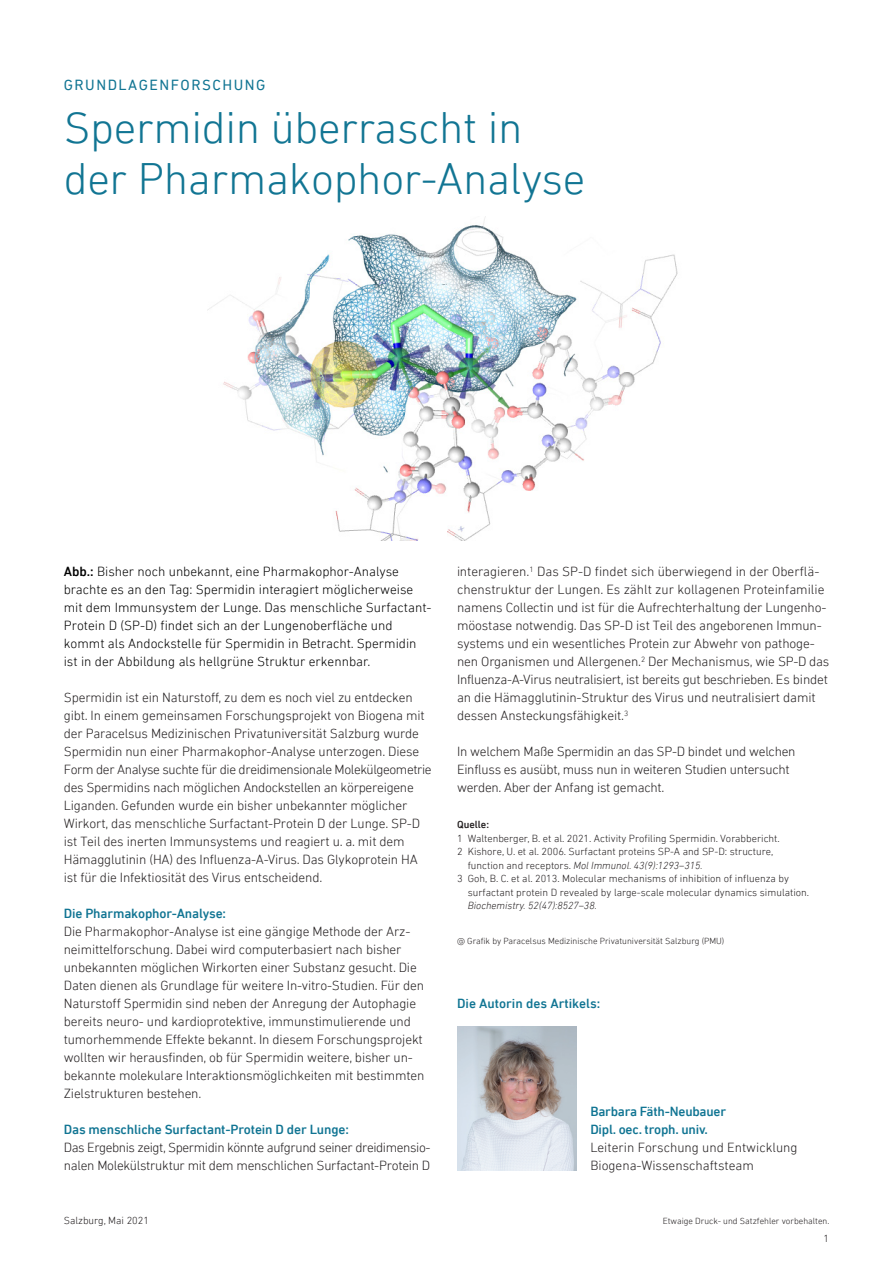
<style>
.page{position:relative;width:893px;height:1263px;background:#fff}
.page>*{position:absolute;margin:0;border:0;box-sizing:border-box;transform-origin:0 0}
.t1{font:300 45px/51px "DIN Next LT Pro";letter-spacing:-.005em;color:#117593}
.t2{font:15px "DIN Next LT Pro";letter-spacing:.1em;color:#117593}
.t3{font:300 13.5px/18px "DIN Next LT Pro";letter-spacing:-.01em;color:#231f20}
.t4{font:300 13.5px/18px "DIN Next LT Pro";color:#000}
.t5{font:500 13.5px "DIN Next LT Pro";letter-spacing:-.01em;color:#117593}
.t6{font:300 13.5px/18px "DIN Next LT Pro";letter-spacing:-.03em;color:#231f20}
.FT{font:300 10.5px/13.5px "DIN Next LT Pro";color:#231f20}
.FT-2{font:500 10.5px "DIN Next LT Pro";color:#231f20}
.t7{font:300 9px "DIN Next LT Pro";color:#231f20}
.s1{font-weight:500}
.s2{font-style:italic}
</style>
<div class="page">
<img style="left:457px;top:1026px;width:119px;height:144px">
<img style="left:207px;top:216px;width:471px;height:324px">
<p class="t2" style="left:64px;top:76px;width:203px">GRUNDLAGENFORSCHUNG</p>
<p class="t1" style="left:64px;top:101px;width:523px">Spermidin überrascht in der Pharmakophor-Analyse</p>
<p class="t4" style="left:64px;top:562px;width:369px"><span class="s1">Abb.:</span> Bisher noch unbekannt, eine Pharmakophor-Analyse brachte es an den Tag: Spermidin interagiert möglicherweise mit dem Immunsystem der Lunge. Das menschliche Surfactant-Protein D (SP-D) findet sich an der Lungenoberfläche und kommt als Andockstelle für Spermidin in Betracht. Spermidin ist in der Abbildung als hellgrüne Struktur erkennbar.</p>
<p class="t3" style="left:64px;top:688px;width:369px">Spermidin ist ein Naturstoff, zu dem es noch viel zu entdecken gibt. In einem gemeinsamen Forschungsprojekt von Biogena mit der Paracelsus Medizinischen Privatuniversität Salzburg wurde Spermidin nun einer Pharmakophor-Analyse unterzogen. Diese Form der Analyse suchte für die dreidimensionale Molekülgeometrie des Spermidins nach möglichen Andockstellen an körpereigene Liganden. Gefunden wurde ein bisher unbekannter möglicher Wirkort, das menschliche Surfactant-Protein D der Lunge. SP-D ist Teil des inerten Immunsystems und reagiert u. a. mit dem Hämagglutinin (HA) des Influenza-A-Virus. Das Glykoprotein HA ist für die Infektiosität des Virus entscheidend.</p>
<p class="t5" style="left:64px;top:906px;width:164px">Die Pharmakophor-Analyse:</p>
<p class="t3" style="left:64px;top:922px;width:362px">Die Pharmakophor-Analyse ist eine gängige Methode der Arz&shy;neimittelforschung. Dabei wird computerbasiert nach bisher unbekannten möglichen Wirkorten einer Substanz gesucht. Die Daten dienen als Grundlage für weitere In-vitro-Studien. Für den Naturstoff Spermidin sind neben der Anregung der Autophagie bereits neuro- und kardioprotektive, immunstimulierende und tumorhemmende Effekte bekannt. In diesem Forschungsprojekt wollten wir herausfinden, ob für Spermidin weitere, bisher un&shy;bekannte molekulare Interaktionsmöglichkeiten mit bestimmten Zielstrukturen bestehen.</p>
<p class="t5" style="left:64px;top:1122px;width:287px">Das menschliche Surfactant-Protein D der Lunge:</p>
<p class="t6" style="left:64px;top:1138px;width:368px">Das Ergebnis zeigt, Spermidin könnte aufgrund seiner dreidimensio&shy;nalen Molekülstruktur mit dem menschlichen Surfactant-Protein D</p>
<p class="t3" style="left:457px;top:562px;width:374px">interagieren.<sup>1</sup> Das SP-D findet sich überwiegend in der Oberflä&shy;chenstruktur der Lungen. Es zählt zur kollagenen Proteinfamilie namens Collectin und ist für die Aufrechterhaltung der Lungenho&shy;möostase notwendig. Das SP-D ist Teil des angeborenen Immun&shy;systems und ein wesentliches Protein zur Abwehr von pathoge&shy;nen Organismen und Allergenen.<sup>2</sup> Der Mechanismus, wie SP-D das Influenza-A-Virus neutralisiert, ist bereits gut beschrieben. Es bindet an die Hämagglutinin-Struktur des Virus und neutralisiert damit dessen Ansteckungsfähigkeit.<sup>3</sup></p>
<p class="t3" style="left:457px;top:742px;width:340px">In welchem Maße Spermidin an das SP-D bindet und welchen<br>Einfluss es ausübt, muss nun in weiteren Studien untersucht werden. Aber der Anfang ist gemacht.</p>
<p class="FT-2" style="left:457px;top:818px;width:34px">Quelle:</p>
<p class="FT" style="left:457px;top:831px;width:324px">1 Waltenberger, B. et al. 2021. Activity Profiling Spermidin. Vorabbericht.</p>
<p class="FT" style="left:468px;top:845px;width:307px;text-indent:-11px">2 Kishore, U. et al. 2006. Surfactant proteins SP-A and SP-D: structure, function and receptors. <span class="s2">Mol Immunol. 43(9):1293–315.</span></p>
<p class="FT" style="left:468px;top:872px;width:343px;text-indent:-11px">3 Goh, B. C. et al. 2013. Molecular mechanisms of inhibition of influenza by surfactant protein D revealed by large-scale molecular dynamics simulation.<br><span class="s2">Biochemistry. 52(47):8527–38.</span></p>
<p class="t7" style="left:457px;top:936px;width:269px">@ Grafik by Paracelsus Medizinische Privatuniversität Salzburg (PMU)</p>
<p class="t5" style="left:457px;top:996px;width:145px">Die Autorin des Artikels:</p>
<p class="t5" style="left:590px;top:1104px;width:137px">Barbara Fäth-Neubauer</p>
<p class="t5" style="left:590px;top:1122px;width:119px">Dipl. oec. troph. univ.</p>
<p class="t3" style="left:590px;top:1138px;width:209px">Leiterin Forschung und Entwicklung</p>
<p class="t3" style="left:590px;top:1156px;width:165px">Biogena-Wissenschaftsteam</p>
<p class="FT" style="left:64px;top:1214px;width:87px">Salzburg, Mai 2021</p>
<p class="t7" style="left:663px;top:1216px;width:168px">Etwaige Druck- und Satzfehler vorbehalten.</p>
<p class="FT" style="left:824px;top:1232px;width:7px">1</p>
</div>
